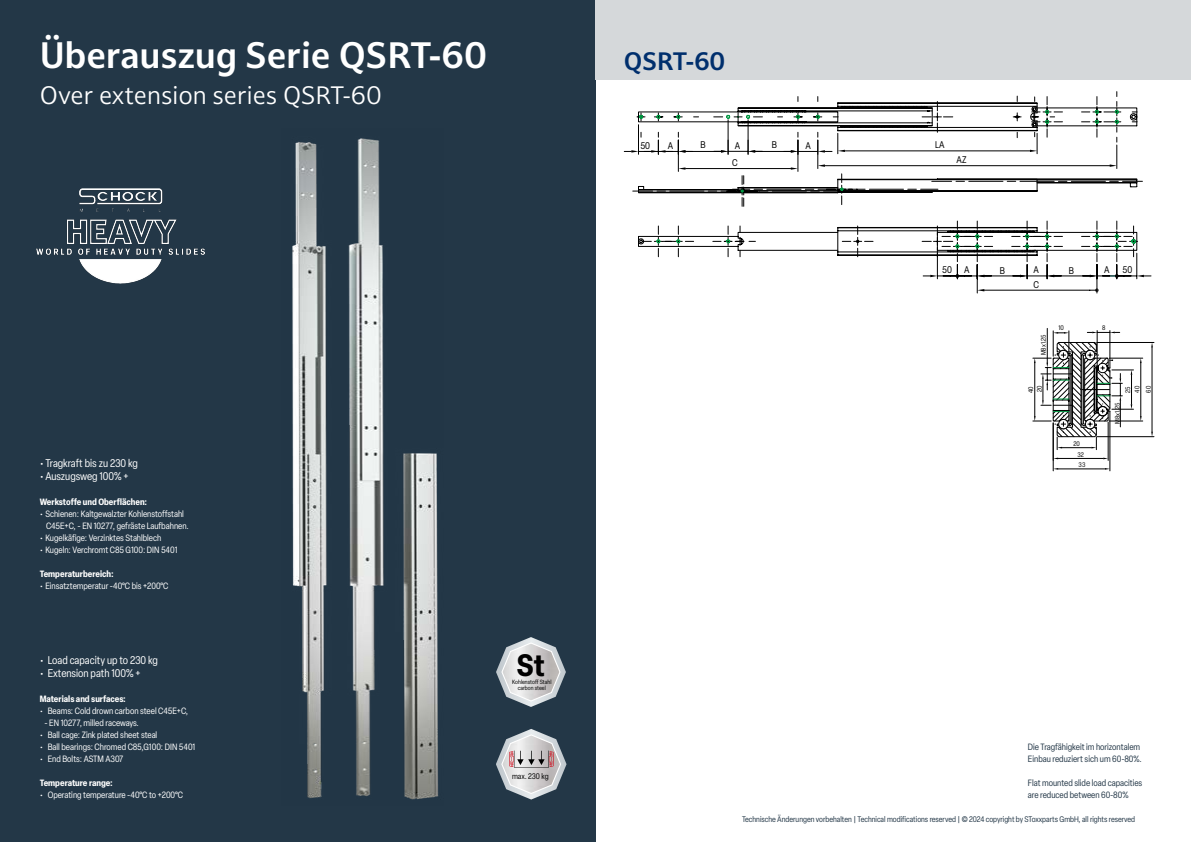
<style>
.page{position:relative;width:1191px;height:842px;background:#fff}
.page>*{position:absolute;margin:0;border:0;box-sizing:border-box;transform-origin:0 0}
.t1{font:700 35px "Darkmode Darkmode On";color:#fff}
.t2{font:700 condensed 30.4px "Elza";color:#000}
.t3{font:24px "Darkmode Darkmode On";color:#fff}
.t4{font:700 24px "Darkmode Darkmode On";letter-spacing:-.005em;color:#002f6d}
.t5{font:condensed 11px "Elza";color:#fff}
.t6{font:condensed 9.6px "Elza";color:#000}
.t7{font:condensed 9px/12px "Elza";color:#fff}
.t8{font:condensed 9px/12px "Elza";color:#233747}
.t9{font:700 condensed 9px "Elza";color:#fff}
.t10{font:condensed 8px "Elza";color:#233747}
.t11{font:condensed 8px "Elza";letter-spacing:-.01em;color:#000}
.t12{font:condensed 6.6px/8.7px "Elza";color:#000}
.t13{font:condensed 6px/6.3px "Elza";color:#000;text-align:center}
</style>
<div class="page">
<div style="left:0;top:0;width:595px;height:842px;background:#233747"></div>
<img style="left:292px;top:138px;width:147px;height:662px">
<svg style="left:496px;top:729px;width:70px;height:70px"></svg>
<svg style="left:496px;top:637px;width:70px;height:70px"></svg>
<div style="left:595px;top:0;width:596px;height:79px;background:#d5d8da"></div>
<svg style="left:624px;top:92px;width:527px;height:201px"></svg>
<svg style="left:639px;top:110px;width:497px;height:138px"></svg>
<hr style="left:1096px;top:342px;width:58px;height:1px;background:#000">
<hr style="left:1096px;top:436px;width:58px;height:1px;background:#000">
<hr style="left:1151px;top:347px;width:1px;height:85px;background:#000">
<hr style="left:1047px;top:328px;width:1px;height:35px;background:#000">
<hr style="left:1109px;top:358px;width:33px;height:1px;background:#000">
<hr style="left:1109px;top:421px;width:33px;height:1px;background:#000">
<hr style="left:1140px;top:363px;width:1px;height:53px;background:#000">
<svg style="left:1032px;top:330px;width:101px;height:141px"></svg>
<div style="left:1097px;top:406px;width:10px;height:10px;border:1px solid #000;border-radius:50%"></div>
<img style="left:37px;top:189px;width:168px;height:95px">
<h1 class="t1" style="left:40px;top:32px;width:448px">Überauszug Serie QSRT-60</h1>
<h3 class="t3" style="left:40px;top:79px;width:343px">Over extension series QSRT-60</h3>
<p class="t5" style="left:40px;top:456px;width:100px">• Tragkraft bis zu 230 kg</p>
<p class="t5" style="left:40px;top:469px;width:90px">•Auszugsweg 100% +</p>
<p class="t9" style="left:40px;top:496px;width:109px">Werkstoffe und Oberflächen:</p>
<p class="t7" style="left:46px;top:508px;width:144px;text-indent:-6px">• Schienen: Kaltgewalzter Kohlenstoffstahl<br>C45E+C, - EN 10277, gefräste Laufbahnen.</p>
<p class="t7" style="left:40px;top:532px;width:123px">• Kugelkäfige: Verzinktes Stahlblech</p>
<p class="t7" style="left:40px;top:544px;width:139px">• Kugeln: Verchromt C85 G100: DIN 5401</p>
<p class="t9" style="left:40px;top:568px;width:76px">Temperaturbereich:</p>
<p class="t7" style="left:40px;top:580px;width:130px">• Einsatztemperatur -40°C bis +200°C</p>
<p class="t5" style="left:40px;top:653px;width:120px">• Load capacity up to 230 kg</p>
<p class="t5" style="left:40px;top:666px;width:102px">• Extension path 100% +</p>
<p class="t9" style="left:40px;top:693px;width:88px">Materials and surfaces:</p>
<p class="t7" style="left:40px;top:705px;width:150px">• Beams: Cold drown carbon steel C45E+C,</p>
<p class="t7" style="left:44px;top:717px;width:96px">- EN 10277, milled raceways.</p>
<p class="t7" style="left:40px;top:729px;width:119px">• Ball cage: Zink plated sheet steal</p>
<p class="t7" style="left:40px;top:741px;width:157px">• Ball bearings: Chromed C85,G100: DIN 5401</p>
<p class="t7" style="left:40px;top:753px;width:85px">• End Bolts: ASTM A307</p>
<p class="t9" style="left:40px;top:777px;width:75px">Temperature range:</p>
<p class="t7" style="left:40px;top:789px;width:145px">• Operating temperature -40°C to +200°C</p>
<h2 class="t2" style="left:517px;top:648px;width:29px">St</h2>
<p class="t13" style="left:512px;top:679px;width:41px">Kohlenstoff Stahl carbon steel</p>
<p class="t11" style="left:512px;top:771px;width:38px">max. 230 kg</p>
<h3 class="t4" style="left:624px;top:44px;width:103px">QSRT-60</h3>
<p class="t6" style="left:640px;top:140px;width:11px">50</p>
<p class="t6" style="left:668px;top:140px;width:7px">A</p>
<p class="t6" style="left:700px;top:139px;width:7px">B</p>
<p class="t6" style="left:735px;top:140px;width:7px">A</p>
<p class="t6" style="left:771px;top:139px;width:7px">B</p>
<p class="t6" style="left:805px;top:140px;width:7px">A</p>
<p class="t6" style="left:935px;top:139px;width:11px">LA</p>
<p class="t6" style="left:732px;top:157px;width:7px">C</p>
<p class="t6" style="left:956px;top:154px;width:11px">AZ</p>
<p class="t6" style="left:942px;top:264px;width:11px">50</p>
<p class="t6" style="left:964px;top:264px;width:7px">A</p>
<p class="t6" style="left:999px;top:265px;width:7px">B</p>
<p class="t6" style="left:1033px;top:264px;width:7px">A</p>
<p class="t6" style="left:1069px;top:265px;width:7px">B</p>
<p class="t6" style="left:1104px;top:264px;width:7px">A</p>
<p class="t6" style="left:1122px;top:264px;width:11px">50</p>
<p class="t6" style="left:1033px;top:279px;width:7px">C</p>
<p class="t12" style="left:1058px;top:323px;width:7px">10</p>
<p class="t12" style="left:1039px;top:355px;width:23px;rotate:-90deg">M8x1.25</p>
<p class="t12" style="left:1026px;top:393px;width:8px;rotate:-90deg">40<br>20</p>
<p class="t12" style="left:1123px;top:393px;width:8px;line-height:9.2px;rotate:-90deg">25<br>40</p>
<p class="t12" style="left:1144px;top:393px;width:8px;rotate:-90deg">60</p>
<p class="t12" style="left:1113px;top:424px;width:23px;rotate:-90deg">M8x1.25</p>
<p class="t12" style="left:1102px;top:324px;width:5px">8</p>
<p class="t12" style="left:1073px;top:439px;width:8px">20</p>
<p class="t12" style="left:1078px;top:461px;width:8px">33</p>
<p class="t12" style="left:1077px;top:450px;width:8px">32</p>
<p class="t8" style="left:1028px;top:741px;width:115px">Die Tragfähigkeit im horizontalem<br>Einbau reduziert sich um 60-80%.</p>
<p class="t8" style="left:1028px;top:777px;width:116px">Flat mounted slide load capacities are reduced between 60-80%</p>
<p class="t10" style="left:742px;top:814px;width:395px">Technische Änderungen vorbehalten | Technical modifications reserved | © 2024 copyright by SToxxparts GmbH, all rights reserved</p>
</div>
